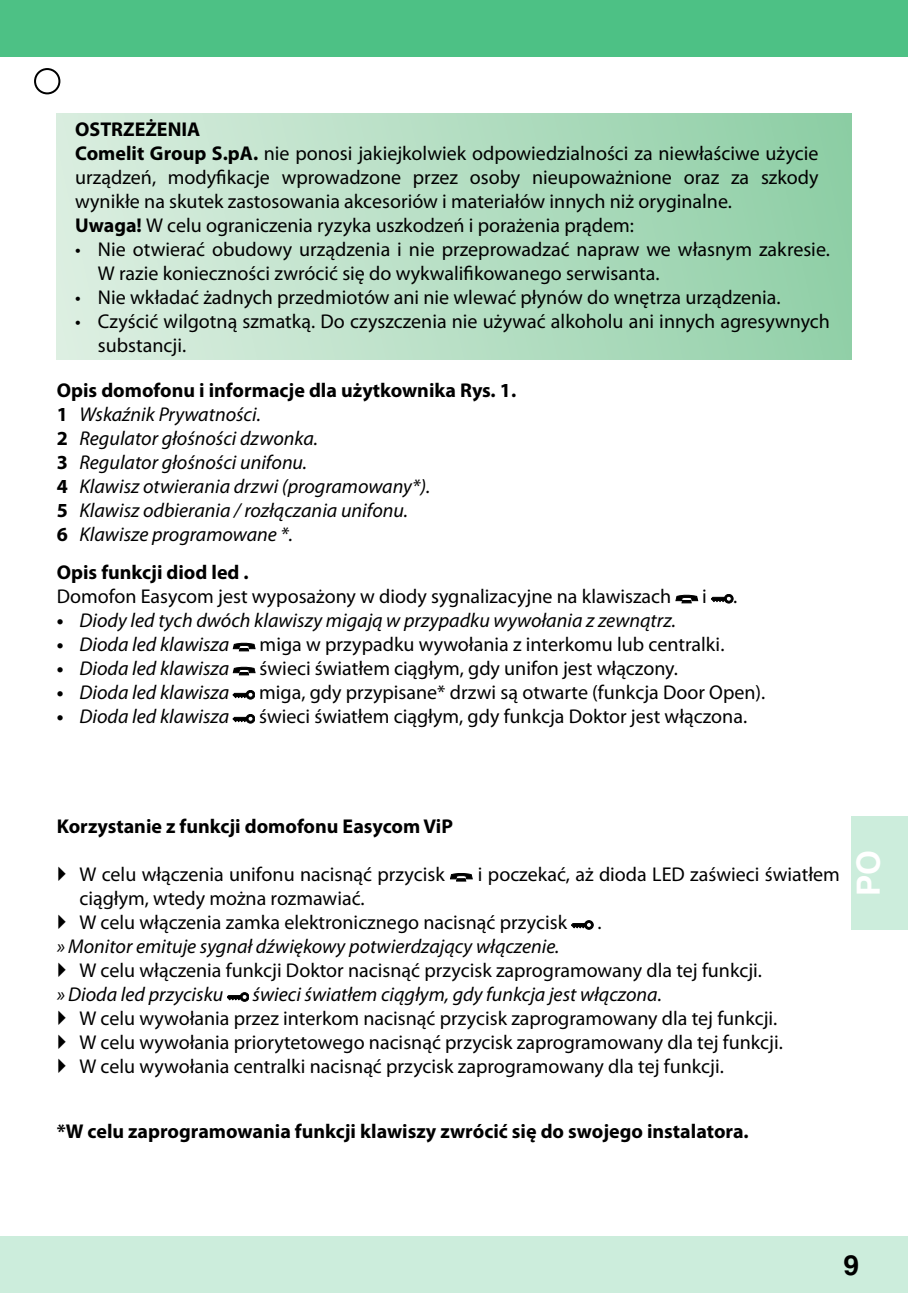
<style>
.page{position:relative;width:908px;height:1293px;background:#fff}
.page>*{position:absolute;margin:0;border:0;box-sizing:border-box;transform-origin:0 0}
.t1{font:700 32px "Helvetica";color:#fff}
.t2{font:700 28px "Helvetica";color:#000}
.t3{font:20px/24px "Myriad Pro";color:#000}
.t4{font:italic 20px/24px "Myriad Pro";color:#000}
.t5{font:700 20px "Myriad Pro";color:#000}
.s1{font-weight:700}
.s2{font-weight:700;font-style:normal}
</style>
<div class="page">
<div style="left:0;top:0;width:907px;height:57px;background:#4dc185"></div>
<div style="left:0;top:1236px;width:907px;height:57px;background:#cceddc"></div>
<div style="left:34px;top:68px;width:26px;height:26px;border:2px solid #000;border-radius:50%"></div>
<div style="left:850px;top:816px;width:57px;height:114px;background:#cceddc"></div>
<div style="left:57px;top:113px;width:793px;height:246px;background:linear-gradient(to right,#dcefe1,#8fcfa6)"></div>
<svg style="left:450px;top:873px;width:22px;height:8px"></svg>
<div style="left:584px;top:920px;width:9px;height:9px;border:1px solid #000;border-radius:50%"></div>
<svg style="left:571px;top:922px;width:20px;height:6px"></svg>
<div style="left:240px;top:992px;width:9px;height:9px;border:1px solid #000;border-radius:50%"></div>
<svg style="left:227px;top:994px;width:20px;height:6px"></svg>
<svg style="left:675px;top:595px;width:22px;height:8px"></svg>
<div style="left:724px;top:594px;width:8px;height:9px;border:1px solid #000;border-radius:50%"></div>
<svg style="left:711px;top:596px;width:20px;height:6px"></svg>
<svg style="left:233px;top:643px;width:22px;height:8px"></svg>
<svg style="left:233px;top:667px;width:22px;height:8px"></svg>
<div style="left:246px;top:690px;width:9px;height:9px;border:1px solid #000;border-radius:50%"></div>
<svg style="left:233px;top:692px;width:20px;height:6px"></svg>
<div style="left:246px;top:714px;width:9px;height:9px;border:1px solid #000;border-radius:50%"></div>
<svg style="left:233px;top:716px;width:20px;height:6px"></svg>
<p class="t3" style="left:75px;top:117px;width:744px"><span class="s1">OSTRZEŻENIA<br>Comelit Group S.pA.</span> nie ponosi jakiejkolwiek odpowiedzialności za niewłaściwe użycie urządzeń, modyfikacje wprowadzone przez osoby nieupoważnione oraz za szkody wynikłe na skutek zastosowania akcesoriów i materiałów innych niż oryginalne.<br><span class="s1">Uwaga!</span> W celu ograniczenia ryzyka uszkodzeń i porażenia prądem:</p>
<p class="t3" style="left:98px;top:237px;width:733px;text-indent:-23px">• Nie otwierać obudowy urządzenia i nie przeprowadzać napraw we własnym zakresie.<br>W razie konieczności zwrócić się do wykwalifikowanego serwisanta.</p>
<p class="t3" style="left:75px;top:285px;width:706px">• Nie wkładać żadnych przedmiotów ani nie wlewać płynów do wnętrza urządzenia.</p>
<p class="t3" style="left:98px;top:309px;width:733px;text-indent:-23px">• Czyścić wilgotną szmatką. Do czyszczenia nie używać alkoholu ani innych agresywnych substancji.</p>
<p class="t4" style="left:57px;top:378px;width:461px"><span class="s2">Opis domofonu i informacje dla użytkownika Rys. 1.<br>1</span> Wskaźnik Prywatności.<br><span class="s2">2</span> Regulator głośności dzwonka.<br><span class="s2">3</span> Regulator głośności unifonu.<br><span class="s2">4</span> Klawisz otwierania drzwi (programowany*).<br><span class="s2">5</span> Klawisz odbierania / rozłączania unifonu.<br><span class="s2">6</span> Klawisze programowane *.</p>
<p class="t5" style="left:57px;top:559px;width:193px">Opis funkcji diod led .</p>
<p class="t3" style="left:57px;top:584px;width:615px">Domofon Easycom jest wyposażony w diody sygnalizacyjne na klawiszach</p>
<p class="t3" style="left:702px;top:584px;width:6px">i</p>
<p class="t3" style="left:732px;top:584px;width:6px">.</p>
<p class="t4" style="left:57px;top:608px;width:620px"><span class="s2">•</span> Diody led tych dwóch klawiszy migają w przypadku wywołania z zewnątrz.</p>
<p class="t4" style="left:57px;top:632px;width:174px"><span class="s2">•</span> Dioda led klawisza</p>
<p class="t3" style="left:259px;top:632px;width:466px">miga w przypadku wywołania z interkomu lub centralki.</p>
<p class="t4" style="left:57px;top:656px;width:174px"><span class="s2">•</span> Dioda led klawisza</p>
<p class="t3" style="left:259px;top:656px;width:419px">świeci światłem ciągłym, gdy unifon jest włączony.</p>
<p class="t4" style="left:57px;top:680px;width:174px"><span class="s2">•</span> Dioda led klawisza</p>
<p class="t3" style="left:259px;top:680px;width:507px">miga, gdy przypisane* drzwi są otwarte (funkcja Door Open).</p>
<p class="t4" style="left:57px;top:704px;width:174px"><span class="s2">•</span> Dioda led klawisza</p>
<p class="t3" style="left:259px;top:704px;width:489px">świeci światłem ciągłym, gdy funkcja Doktor jest włączona.</p>
<p class="t5" style="left:57px;top:813px;width:397px">Korzystanie z funkcji domofonu Easycom ViP</p>
<p class="t3" style="left:79px;top:862px;width:367px">W celu włączenia unifonu nacisnąć przycisk</p>
<p class="t3" style="left:477px;top:862px;width:363px">i poczekać, aż dioda LED zaświeci światłem</p>
<p class="t3" style="left:79px;top:886px;width:489px">ciągłym, wtedy można rozmawiać.<br>W celu włączenia zamka elektronicznego nacisnąć przycisk</p>
<p class="t3" style="left:597px;top:910px;width:6px">.</p>
<p class="t4" style="left:57px;top:934px;width:504px">» Monitor emituje sygnał dźwiękowy potwierdzający włączenie.</p>
<p class="t3" style="left:79px;top:958px;width:683px">W celu włączenia funkcji Doktor nacisnąć przycisk zaprogramowany dla tej funkcji.</p>
<p class="t4" style="left:57px;top:982px;width:168px">» Dioda led przycisku</p>
<p class="t4" style="left:252px;top:982px;width:410px">świeci światłem ciągłym, gdy funkcja jest włączona.</p>
<p class="t3" style="left:79px;top:1006px;width:704px">W celu wywołania przez interkom nacisnąć przycisk zaprogramowany dla tej funkcji.<br>W celu wywołania priorytetowego nacisnąć przycisk zaprogramowany dla tej funkcji.<br>W celu wywołania centralki nacisnąć przycisk zaprogramowany dla tej funkcji.</p>
<h1 class="t1" style="left:848px;top:896px;width:48px;rotate:-90deg">PO</h1>
<p class="t5" style="left:57px;top:1117px;width:693px">*W celu zaprogramowania funkcji klawiszy zwrócić się do swojego instalatora.</p>
<h2 class="t2" style="left:843px;top:1248px;width:17px">9</h2>
</div>
